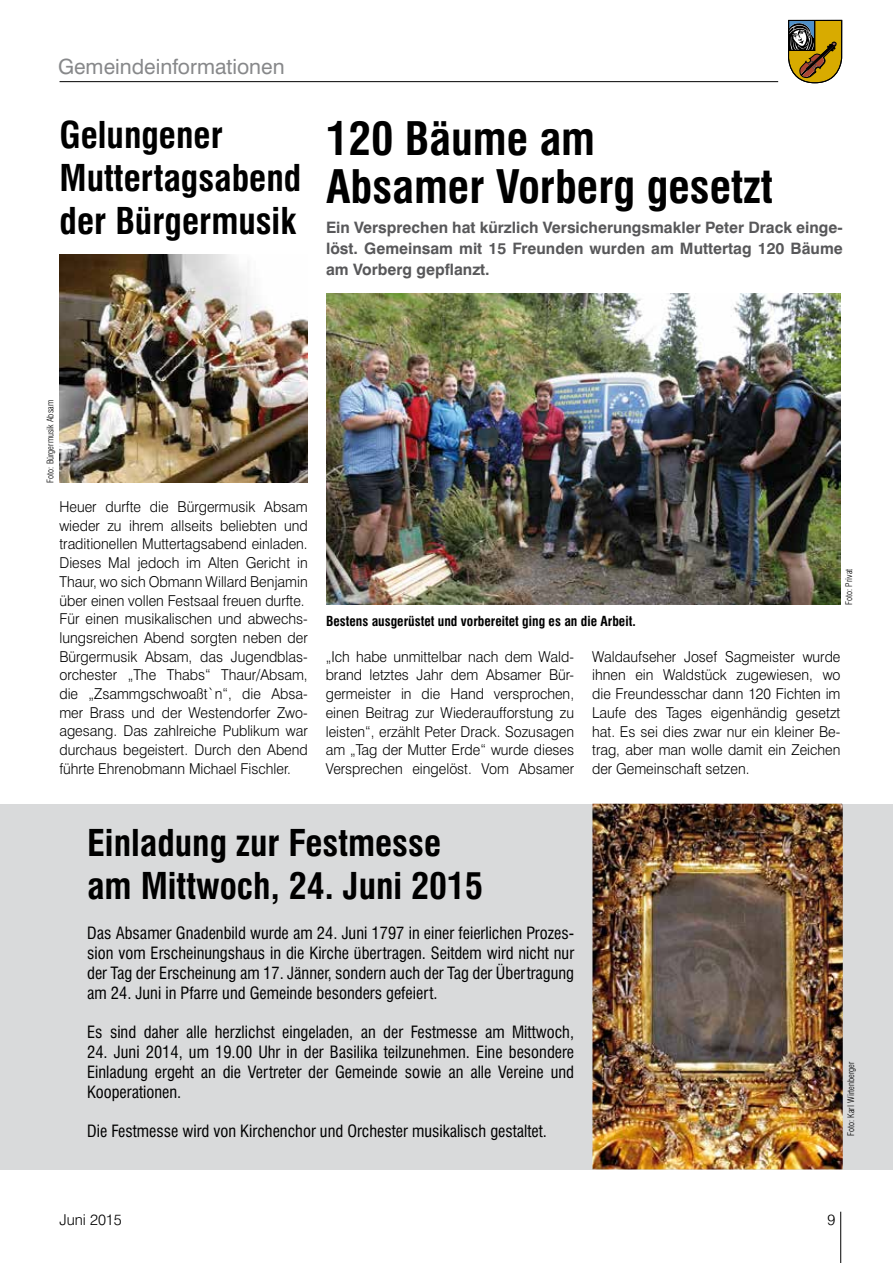
<style>
.page{position:relative;width:893px;height:1263px;background:#fff}
.page>*{position:absolute;margin:0;border:0;box-sizing:border-box;transform-origin:0 0}
.t1{font:700 condensed 45px/48px "Swiss 721 BT";color:#000}
.t2{font:700 condensed 36px/43.2px "Swiss 721 BT";color:#000}
.t3{font:21px "Swiss 721 BT";color:#87888a}
.t4{font:condensed 16.5px/19.8px "Swiss 721 BT";color:#000;text-align:justify}
.t5{font:700 15.75px/21px "Swiss 721 BT";color:#58585a;text-align:justify}
.t6{font:300 15px/18.8px "Swiss 721 BT";color:#000;text-align:justify;scale:.95 1}
.t7{font:300 15px "Swiss 721 BT";color:#000}
.t8{font:700 condensed 13.5px "Swiss 721 BT";color:#000}
.t9{font:300 condensed 9px "Swiss 721 BT";color:#000}
</style>
<div class="page">
<svg style="left:788px;top:20px;width:54px;height:64px;background:#9a8231"></svg>
<hr style="left:60px;top:81px;width:718px;height:1px;background:#000">
<hr style="left:840px;top:1212px;width:1px;height:51px;background:#000">
<div style="left:0;top:804px;width:893px;height:365px;background:#d9dadb"></div>
<img style="left:592px;top:804px;width:251px;height:365px">
<img style="left:326px;top:293px;width:514px;height:312px">
<img style="left:60px;top:254px;width:248px;height:229px">
<h3 class="t3" style="left:58px;top:53px;width:228px">Gemeindeinformationen</h3>
<h2 class="t2" style="left:60px;top:113px;width:243px">Gelungener<br>Muttertagsabend der Bürgermusik</h2>
<h1 class="t1" style="left:326px;top:115px;width:448px">120 Bäume am<br>Absamer Vorberg gesetzt</h1>
<p class="t5" style="left:326px;top:217px;width:518px">Ein Versprechen hat kürzlich Versicherungsmakler Peter Drack einge&shy;löst. Gemeinsam mit 15 Freunden wurden am Muttertag 120 Bäume am Vorberg gepflanzt.</p>
<p class="t9" style="left:45px;top:483px;width:84px;rotate:-90deg">Foto: Bürgermusik Absam</p>
<p class="t6" style="left:59px;top:497px;width:263px;text-align:left">Heuer durfte die Bürgermusik Absam wieder zu ihrem allseits beliebten und traditionellen Muttertagsabend einladen.<br>Dieses Mal jedoch im Alten Gericht in Thaur, wo sich Obmann Willard Benjamin über einen vollen Festsaal freuen durfte.<br>Für einen musikalischen und abwechs&shy;lungsreichen Abend sorgten neben der Bürgermusik Absam, das Jugendblas&shy;orchester „The Thabs“ Thaur/Absam, die „Zsammgschwoaßt`n“, die Absa&shy;mer Brass und der Westendorfer Zwo&shy;agesang. Das zahlreiche Publikum war durchaus begeistert. Durch den Abend führte Ehrenobmann Michael Fischler.</p>
<p class="t8" style="left:326px;top:613px;width:311px">Bestens ausgerüstet und vorbereitet ging es an die Arbeit.</p>
<p class="t9" style="left:843px;top:605px;width:38px;rotate:-90deg">Foto: Privat</p>
<p class="t6" style="left:326px;top:647px;width:263px">„Ich habe unmittelbar nach dem Wald&shy;brand letztes Jahr dem Absamer Bür&shy;germeister in die Hand versprochen, einen Beitrag zur Wiederaufforstung zu leisten“, erzählt Peter Drack. Sozusagen am „Tag der Mutter Erde“ wurde dieses Versprechen eingelöst. Vom Absamer</p>
<p class="t6" style="left:592px;top:647px;width:263px">Waldaufseher Josef Sagmeister wurde ihnen ein Waldstück zugewiesen, wo die Freundesschar dann 120 Fichten im Laufe des Tages eigenhändig gesetzt hat. Es sei dies zwar nur ein kleiner Be&shy;trag, aber man wolle damit ein Zeichen der Gemeinschaft setzen.</p>
<h2 class="t2" style="left:87px;top:821px;width:398px">Einladung zur Festmesse am Mittwoch, 24. Juni 2015</h2>
<p class="t4" style="left:87px;top:923px;width:488px">Das Absamer Gnadenbild wurde am 24. Juni 1797 in einer feierlichen Prozes&shy;sion vom Erscheinungshaus in die Kirche übertragen. Seitdem wird nicht nur der Tag der Erscheinung am 17. Jänner, sondern auch der Tag der Übertragung am 24. Juni in Pfarre und Gemeinde besonders gefeiert.</p>
<p class="t4" style="left:87px;top:1022px;width:488px">Es sind daher alle herzlichst eingeladen, an der Festmesse am Mittwoch,</p>
<p class="t4" style="left:87px;top:1042px;width:488px">24. Juni 2014, um 19.00 Uhr in der Basilika teilzunehmen. Eine besondere Einladung ergeht an die Vertreter der Gemeinde sowie an alle Vereine und Kooperationen.</p>
<p class="t4" style="left:87px;top:1121px;width:461px">Die Festmesse wird von Kirchenchor und Orchester musikalisch gestaltet.</p>
<p class="t9" style="left:845px;top:1136px;width:76px;rotate:-90deg">Foto: Karl Wirtenberger</p>
<p class="t7" style="left:60px;top:1210px;width:64px">Juni 2015</p>
<p class="t7" style="left:828px;top:1210px;width:9px">9</p>
</div>
